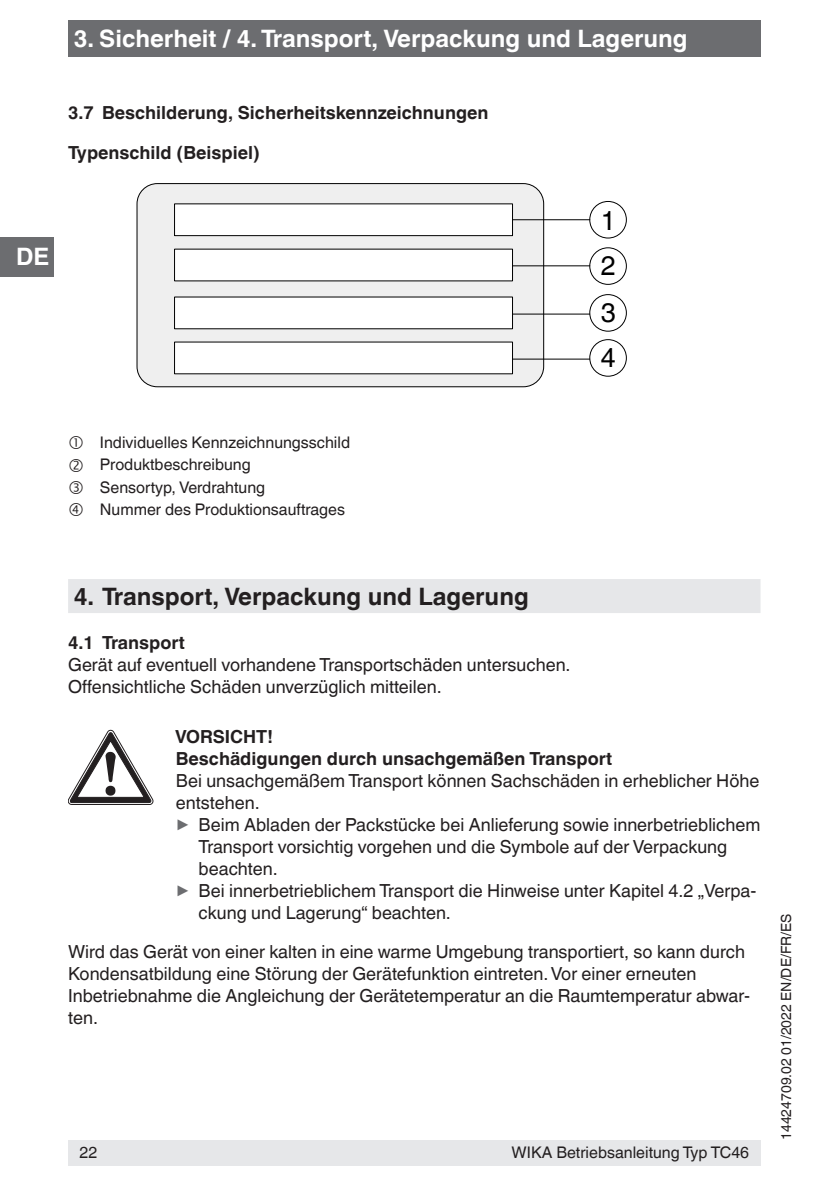
<style>
.page{position:relative;width:840px;height:1191px;background:#fff}
.page>*{position:absolute;margin:0;border:0;box-sizing:border-box;transform-origin:0 0}
.t1{font:26.8px/45.2px "Helvetica World";color:#000}
.t2{font:700 24px "Helvetica World";color:#fff}
.t3{font:700 24px "Helvetica World";color:#231f20}
.t4{font:18px/22px "Helvetica World";color:#231f20}
.t5{font:700 18px/39.6px "Helvetica World";color:#231f20}
.t6{font:16px/22.4px "Helvetica World";color:#231f20}
.t7{font:14px "Helvetica World";color:#231f20}
.s1{font-size:17.8px;color:#6c6d70}
</style>
<div class="page">
<div style="left:68px;top:1140px;width:692px;height:25px;background:#e6e7e9"></div>
<div style="left:0;top:237px;width:54px;height:39px;background:#6c6d70"></div>
<div style="left:68px;top:20px;width:692px;height:37px;background:#6c6d70"></div>
<div style="left:68px;top:579px;width:692px;height:34px;background:#e6e7e9"></div>
<div style="left:137px;top:184px;width:406px;height:203px;background:#efefef;border-radius:20px"></div>
<div style="left:136px;top:183px;width:407px;height:204px;border:1px solid #000;border-radius:20px"></div>
<div style="left:589px;top:247px;width:37px;height:38px;border:1px solid #000;border-radius:50%"></div>
<div style="left:589px;top:201px;width:37px;height:37px;border:1px solid #000;border-radius:50%"></div>
<div style="left:589px;top:294px;width:37px;height:37px;border:1px solid #000;border-radius:50%"></div>
<div style="left:589px;top:339px;width:37px;height:37px;border:1px solid #000;border-radius:50%"></div>
<div style="left:174px;top:204px;width:338px;height:32px;background:#fff"></div>
<div style="left:174px;top:203px;width:338px;height:33px;border:1px solid #000"></div>
<div style="left:174px;top:249px;width:338px;height:32px;background:#fff"></div>
<div style="left:174px;top:297px;width:338px;height:32px;background:#fff"></div>
<div style="left:174px;top:342px;width:338px;height:32px;background:#fff"></div>
<hr style="left:512px;top:219px;width:77px;height:1px;background:#000">
<hr style="left:512px;top:265px;width:77px;height:1px;background:#000">
<hr style="left:512px;top:314px;width:77px;height:1px;background:#000">
<hr style="left:512px;top:359px;width:77px;height:1px;background:#000">
<svg style="left:68px;top:730px;width:85px;height:74px"></svg>
<h2 class="t2" style="left:74px;top:25px;width:615px">3. Sicherheit / 4. Transport, Verpackung und Lagerung</h2>
<p class="t5" style="left:68px;top:93px;width:421px">3.7 Beschilderung, Sicherheitskennzeichnungen<br>Typenschild (Beispiel)</p>
<h2 class="t2" style="left:16px;top:243px;width:35px">DE</h2>
<h1 class="t1" style="left:600px;top:198px;width:16px">1</h1>
<h1 class="t1" style="left:600px;top:243px;width:16px">2</h1>
<h1 class="t1" style="left:600px;top:290px;width:16px">3<br>4</h1>
<p class="t6" style="left:100px;top:431px;width:251px">Individuelles Kennzeichnungsschild<br>Produktbeschreibung<br>Sensortyp, Verdrahtung<br>Nummer des Produktionsauftrages</p>
<h2 class="t3" style="left:74px;top:582px;width:456px">4. Transport, Verpackung und Lagerung</h2>
<p class="t5" style="left:68px;top:622px;width:118px">4.1 Transport</p>
<p class="t4" style="left:68px;top:653px;width:503px">Gerät auf eventuell vorhandene Transportschäden untersuchen.<br>Offensichtliche Schäden unverzüglich mitteilen.</p>
<p class="t5" style="left:175px;top:725px;width:438px;line-height:22px">VORSICHT!<br>Beschädigungen durch unsachgemäßen Transport</p>
<p class="t4" style="left:176px;top:769px;width:584px">Bei unsachgemäßem Transport können Sachschäden in erheblicher Höhe</p>
<p class="t4" style="left:176px;top:791px;width:85px">entstehen.</p>
<p class="t4" style="left:176px;top:813px;width:585px"><span class="s1">▶</span> Beim Abladen der Packstücke bei Anlieferung sowie innerbetrieblichem</p>
<p class="t4" style="left:198px;top:835px;width:530px">Transport vorsichtig vorgehen und die Symbole auf der Verpackung</p>
<p class="t4" style="left:198px;top:857px;width:81px">beachten.</p>
<p class="t4" style="left:176px;top:879px;width:581px"><span class="s1">▶</span> Bei innerbetrieblichem Transport die Hinweise unter Kapitel 4.2 „Verpa-</p>
<p class="t4" style="left:198px;top:901px;width:254px">ckung und Lagerung“ beachten.</p>
<p class="t4" style="left:68px;top:941px;width:683px">Wird das Gerät von einer kalten in eine warme Umgebung transportiert, so kann durch Kondensatbildung eine Störung der Gerätefunktion eintreten. Vor einer erneuten Inbetriebnahme die Angleichung der Gerätetemperatur an die Raumtemperatur abwar&shy;ten.</p>
<p class="t6" style="left:79px;top:1141px;width:19px">22</p>
<p class="t6" style="left:511px;top:1141px;width:239px">WIKA Betriebsanleitung Typ TC46</p>
<p class="t7" style="left:777px;top:1140px;width:228px;rotate:-90deg">14424709.02 01/2022 EN/DE/FR/ES</p>
</div>
